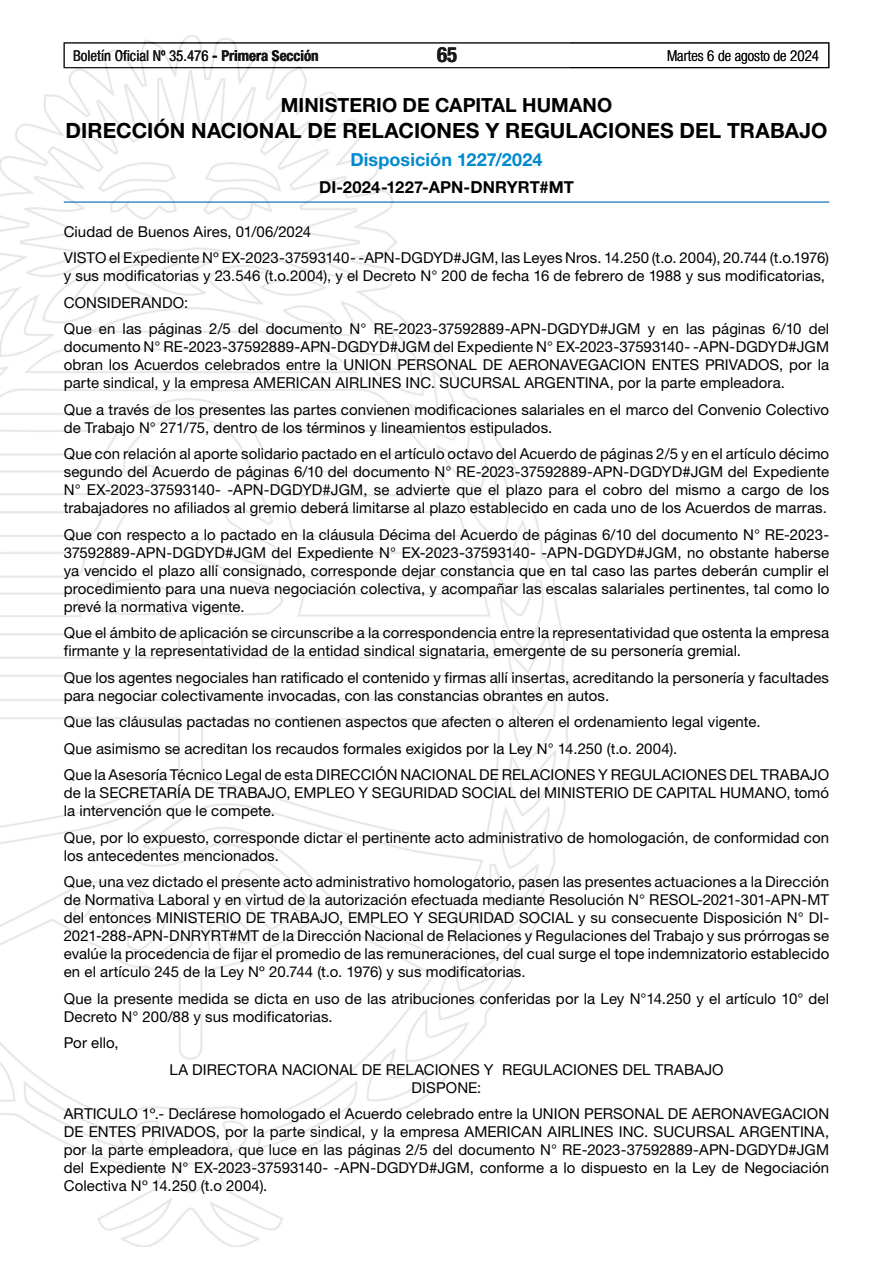
<style>
.page{position:relative;width:893px;height:1263px;background:#fff}
.page>*{position:absolute;margin:0;border:0;box-sizing:border-box;transform-origin:0 0}
.t1{font:700 21px "Helvetica Neue LT Std";color:#000}
.t2{font:700 condensed 21px "Helvetica Neue LT Std";color:#000}
.t3{font:700 19.5px "Helvetica Neue LT Std";letter-spacing:.005em;color:#000}
.t4{font:700 18px "Helvetica Neue LT Std";letter-spacing:.005em;color:#0089cf}
.t5{font:700 16.5px "Helvetica Neue LT Std";letter-spacing:.01em;color:#000}
.t6{font:15px/18px "Helvetica Neue LT Std";letter-spacing:.005em;color:#000}
.t7{font:condensed 15px "Helvetica Neue LT Std";color:#000}
.t8{font:300 condensed 15px "Helvetica Neue LT Std";color:#000}
.s1{font-weight:700}
</style>
<div class="page">
<div style="left:64px;top:43px;width:765px;height:25px;border:1px solid #000"></div>
<img style="left:0;top:35px;width:569px;height:1211px">
<hr style="left:64px;top:201px;width:765px;height:2px;background:#0066b3">
<p class="t7" style="left:73px;top:47px;width:247px">Boletín Oficial Nº 35.476 <span class="s1">- Primera Sección</span></p>
<h1 class="t2" style="left:437px;top:42px;width:22px">65</h1>
<p class="t8" style="left:667px;top:47px;width:154px">Martes 6 de agosto de 2024</p>
<h2 class="t3" style="left:281px;top:93px;width:333px">MINISTERIO DE CAPITAL HUMANO</h2>
<h1 class="t1" style="left:66px;top:118px;width:763px">DIRECCIÓN NACIONAL DE RELACIONES Y REGULACIONES DEL TRABAJO</h1>
<p class="t4" style="left:350px;top:149px;width:194px">Disposición 1227/2024</p>
<p class="t5" style="left:319px;top:177px;width:256px">DI-2024-1227-APN-DNRYRT#MT</p>
<p class="t6" style="left:64px;top:218px;width:767px;line-height:26.5px">Ciudad de Buenos Aires, 01/06/2024<br>VISTO el Expediente Nº EX-2023-37593140- -APN-DGDYD#JGM, las Leyes Nros. 14.250 (t.o. 2004), 20.744 (t.o.1976)</p>
<p class="t6" style="left:64px;top:262px;width:767px;line-height:26.5px">y sus modificatorias y 23.546 (t.o.2004), y el Decreto N° 200 de fecha 16 de febrero de 1988 y sus modificatorias,<br>CONSIDERANDO:<br>Que en las páginas 2/5 del documento N° RE-2023-37592889-APN-DGDYD#JGM y en las páginas 6/10 del</p>
<p class="t6" style="left:64px;top:337px;width:767px;text-align:justify">documento N° RE-2023-37592889-APN-DGDYD#JGM del Expediente N° EX-2023-37593140- -APN-DGDYD#JGM obran los Acuerdos celebrados entre la UNION PERSONAL DE AERONAVEGACION ENTES PRIVADOS, por la parte sindical, y la empresa AMERICAN AIRLINES INC. SUCURSAL ARGENTINA, por la parte empleadora.</p>
<p class="t6" style="left:64px;top:400px;width:767px">Que a través de los presentes las partes convienen modificaciones salariales en el marco del Convenio Colectivo de Trabajo N° 271/75, dentro de los términos y lineamientos estipulados.</p>
<p class="t6" style="left:64px;top:444px;width:767px;text-align:justify">Que con relación al aporte solidario pactado en el artículo octavo del Acuerdo de páginas 2/5 y en el artículo décimo segundo del Acuerdo de páginas 6/10 del documento N° RE-2023-37592889-APN-DGDYD#JGM del Expediente N° EX-2023-37593140- -APN-DGDYD#JGM, se advierte que el plazo para el cobro del mismo a cargo de los trabajadores no afiliados al gremio deberá limitarse al plazo establecido en cada uno de los Acuerdos de marras.</p>
<p class="t6" style="left:64px;top:525px;width:767px;text-align:justify">Que con respecto a lo pactado en la cláusula Décima del Acuerdo de páginas 6/10 del documento N° RE-2023- 37592889-APN-DGDYD#JGM del Expediente N° EX-2023-37593140- -APN-DGDYD#JGM, no obstante haberse ya vencido el plazo allí consignado, corresponde dejar constancia que en tal caso las partes deberán cumplir el procedimiento para una nueva negociación colectiva, y acompañar las escalas salariales pertinentes, tal como lo prevé la normativa vigente.</p>
<p class="t6" style="left:64px;top:623px;width:767px">Que el ámbito de aplicación se circunscribe a la correspondencia entre la representatividad que ostenta la empresa firmante y la representatividad de la entidad sindical signataria, emergente de su personería gremial.</p>
<p class="t6" style="left:64px;top:668px;width:767px">Que los agentes negociales han ratificado el contenido y firmas allí insertas, acreditando la personería y facultades para negociar colectivamente invocadas, con las constancias obrantes en autos.</p>
<p class="t6" style="left:64px;top:708px;width:767px;line-height:26.5px">Que las cláusulas pactadas no contienen aspectos que afecten o alteren el ordenamiento legal vigente.<br>Que asimismo se acreditan los recaudos formales exigidos por la Ley N° 14.250 (t.o. 2004).<br>Que la Asesoría Técnico Legal de esta DIRECCIÓN NACIONAL DE RELACIONES Y REGULACIONES DEL TRABAJO</p>
<p class="t6" style="left:64px;top:784px;width:767px">de la SECRETARÍA DE TRABAJO, EMPLEO Y SEGURIDAD SOCIAL del MINISTERIO DE CAPITAL HUMANO, tomó la intervención que le compete.</p>
<p class="t6" style="left:64px;top:828px;width:767px">Que, por lo expuesto, corresponde dictar el pertinente acto administrativo de homologación, de conformidad con los antecedentes mencionados.</p>
<p class="t6" style="left:64px;top:873px;width:767px;text-align:justify">Que, una vez dictado el presente acto administrativo homologatorio, pasen las presentes actuaciones a la Dirección de Normativa Laboral y en virtud de la autorización efectuada mediante Resolución N° RESOL-2021-301-APN-MT del entonces MINISTERIO DE TRABAJO, EMPLEO Y SEGURIDAD SOCIAL y su consecuente Disposición N° DI-2021-288-APN-DNRYRT#MT de la Dirección Nacional de Relaciones y Regulaciones del Trabajo y sus prórrogas se evalúe la procedencia de fijar el promedio de las remuneraciones, del cual surge el tope indemnizatorio establecido en el artículo 245 de la Ley Nº 20.744 (t.o. 1976) y sus modificatorias.</p>
<p class="t6" style="left:64px;top:989px;width:767px">Que la presente medida se dicta en uso de las atribuciones conferidas por la Ley N°14.250 y el artículo 10° del<br>Decreto N° 200/88 y sus modificatorias.</p>
<p class="t6" style="left:64px;top:1034px;width:56px">Por ello,</p>
<p class="t6" style="left:169px;top:1060px;width:556px;text-align:center">LA DIRECTORA NACIONAL DE RELACIONES Y REGULACIONES DEL TRABAJO<br>DISPONE:</p>
<p class="t6" style="left:64px;top:1105px;width:767px;text-align:justify">ARTICULO 1º.- Declárese homologado el Acuerdo celebrado entre la UNION PERSONAL DE AERONAVEGACION DE ENTES PRIVADOS, por la parte sindical, y la empresa AMERICAN AIRLINES INC. SUCURSAL ARGENTINA, por la parte empleadora, que luce en las páginas 2/5 del documento N° RE-2023-37592889-APN-DGDYD#JGM del Expediente N° EX-2023-37593140- -APN-DGDYD#JGM, conforme a lo dispuesto en la Ley de Negociación Colectiva Nº 14.250 (t.o 2004).</p>
</div>
